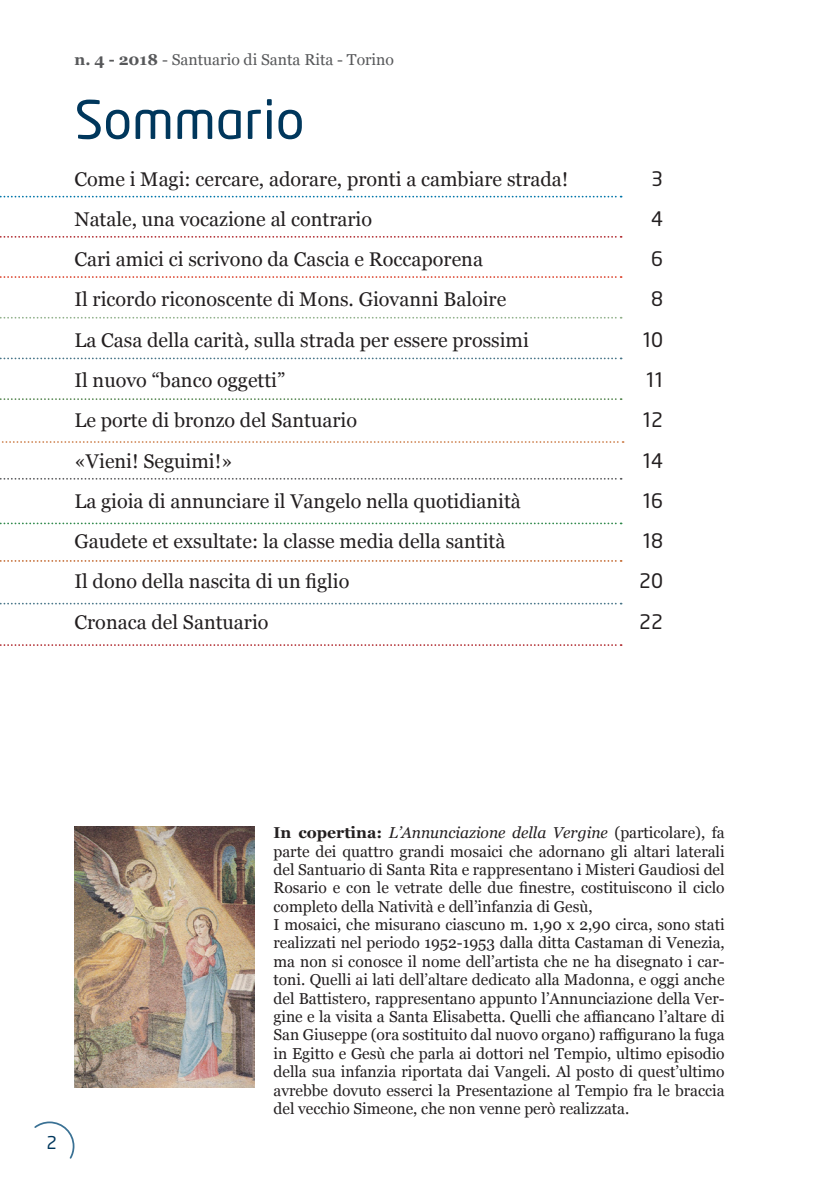
<style>
.page{position:relative;width:829px;height:1191px;background:#fff}
.page>*{position:absolute;margin:0;border:0;box-sizing:border-box;transform-origin:0 0}
.t1{font:52.5px "Neo Tech";color:#00375c}
.t2{font:19.78px "Georgia";color:#231f20}
.t3{font:19.78px "Neo Tech";color:#231f20}
.t4{font:17.5px "Neo Tech";color:#00375c}
.t5{font:15.75px/18.4px "Georgia";color:#231f20;text-align:justify}
.t6{font:15.75px "Georgia";color:#57585a}
.s1{font-weight:700}
.s2{font-style:italic}
</style>
<div class="page">
<svg style="left:34px;top:1121px;width:41px;height:38px"></svg>
<svg style="left:0;top:398px;width:621px;height:2px"></svg>
<svg style="left:0;top:560px;width:621px;height:2px"></svg>
<svg style="left:0;top:603px;width:621px;height:1px"></svg>
<svg style="left:0;top:644px;width:621px;height:2px"></svg>
<svg style="left:0;top:478px;width:621px;height:2px"></svg>
<svg style="left:2px;top:441px;width:621px;height:2px"></svg>
<svg style="left:0;top:522px;width:621px;height:2px"></svg>
<svg style="left:0;top:317px;width:621px;height:2px"></svg>
<svg style="left:0;top:357px;width:621px;height:2px"></svg>
<svg style="left:0;top:276px;width:621px;height:2px"></svg>
<svg style="left:0;top:236px;width:621px;height:2px"></svg>
<svg style="left:0;top:196px;width:621px;height:1px"></svg>
<img style="left:75px;top:826px;width:180px;height:261px">
<p class="t6" style="left:74px;top:48px;width:321px"><span class="s1">n. 4 - 2018</span> - Santuario di Santa Rita - Torino</p>
<p class="t1" style="left:74px;top:94px;width:231px">Sommario</p>
<p class="t2" style="left:74px;top:164px;width:495px">Come i Magi: cercare, adorare, pronti a cambiare strada!</p>
<p class="t3" style="left:651px;top:169px;width:13px">3</p>
<p class="t2" style="left:74px;top:205px;width:299px">Natale, una vocazione al contrario</p>
<p class="t3" style="left:651px;top:209px;width:13px">4</p>
<p class="t2" style="left:74px;top:245px;width:410px">Cari amici ci scrivono da Cascia e Roccaporena</p>
<p class="t3" style="left:651px;top:249px;width:13px">6</p>
<p class="t2" style="left:74px;top:285px;width:433px">Il ricordo riconoscente di Mons. Giovanni Baloire</p>
<p class="t3" style="left:651px;top:289px;width:13px">8</p>
<p class="t2" style="left:74px;top:325px;width:456px">La Casa della carità, sulla strada per essere prossimi</p>
<p class="t3" style="left:642px;top:330px;width:22px">10</p>
<p class="t2" style="left:74px;top:366px;width:212px">Il nuovo “banco oggetti”</p>
<p class="t3" style="left:646px;top:370px;width:19px">11</p>
<p class="t2" style="left:74px;top:406px;width:284px">Le porte di bronzo del Santuario</p>
<p class="t3" style="left:642px;top:410px;width:22px">12</p>
<p class="t2" style="left:74px;top:446px;width:160px">«Vieni! Seguimi!»</p>
<p class="t3" style="left:642px;top:450px;width:22px">14</p>
<p class="t2" style="left:74px;top:486px;width:448px">La gioia di annunciare il Vangelo nella quotidianità</p>
<p class="t3" style="left:642px;top:491px;width:22px">16</p>
<p class="t2" style="left:74px;top:527px;width:432px">Gaudete et exsultate: la classe media della santità</p>
<p class="t3" style="left:642px;top:531px;width:22px">18</p>
<p class="t2" style="left:74px;top:567px;width:276px">Il dono della nascita di un figlio</p>
<p class="t3" style="left:639px;top:571px;width:25px">20</p>
<p class="t2" style="left:74px;top:607px;width:196px">Cronaca del Santuario</p>
<p class="t3" style="left:639px;top:611px;width:25px">22</p>
<p class="t4" style="left:47px;top:1134px;width:12px">2</p>
<p class="t5" style="left:273px;top:823px;width:452px"><span class="s1">In copertina:</span> <span class="s2">L’Annunciazione della Vergine</span> (particolare), fa parte dei quattro grandi mosaici che adornano gli altari laterali del Santuario di Santa Rita e rappresentano i Misteri Gaudiosi del Rosario e con le vetrate delle due finestre, costituiscono il ciclo completo della Natività e dell’infanzia di Gesù,</p>
<p class="t5" style="left:273px;top:914px;width:452px">I mosaici, che misurano ciascuno m. 1,90 x 2,90 circa, sono stati realizzati nel periodo 1952-1953 dalla ditta Castaman di Venezia, ma non si conosce il nome dell’artista che ne ha disegnato i car&shy;toni. Quelli ai lati dell’altare dedicato alla Madonna, e oggi anche del Battistero, rappresentano appunto l’Annunciazione della Ver&shy;gine e la visita a Santa Elisabetta. Quelli che affiancano l’altare di San Giuseppe (ora sostituito dal nuovo organo) raffigurano la fuga in Egitto e Gesù che parla ai dottori nel Tempio, ultimo episodio della sua infanzia riportata dai Vangeli. Al posto di quest’ultimo avrebbe dovuto esserci la Presentazione al Tempio fra le braccia del vecchio Simeone, che non venne però realizzata.</p>
</div>
